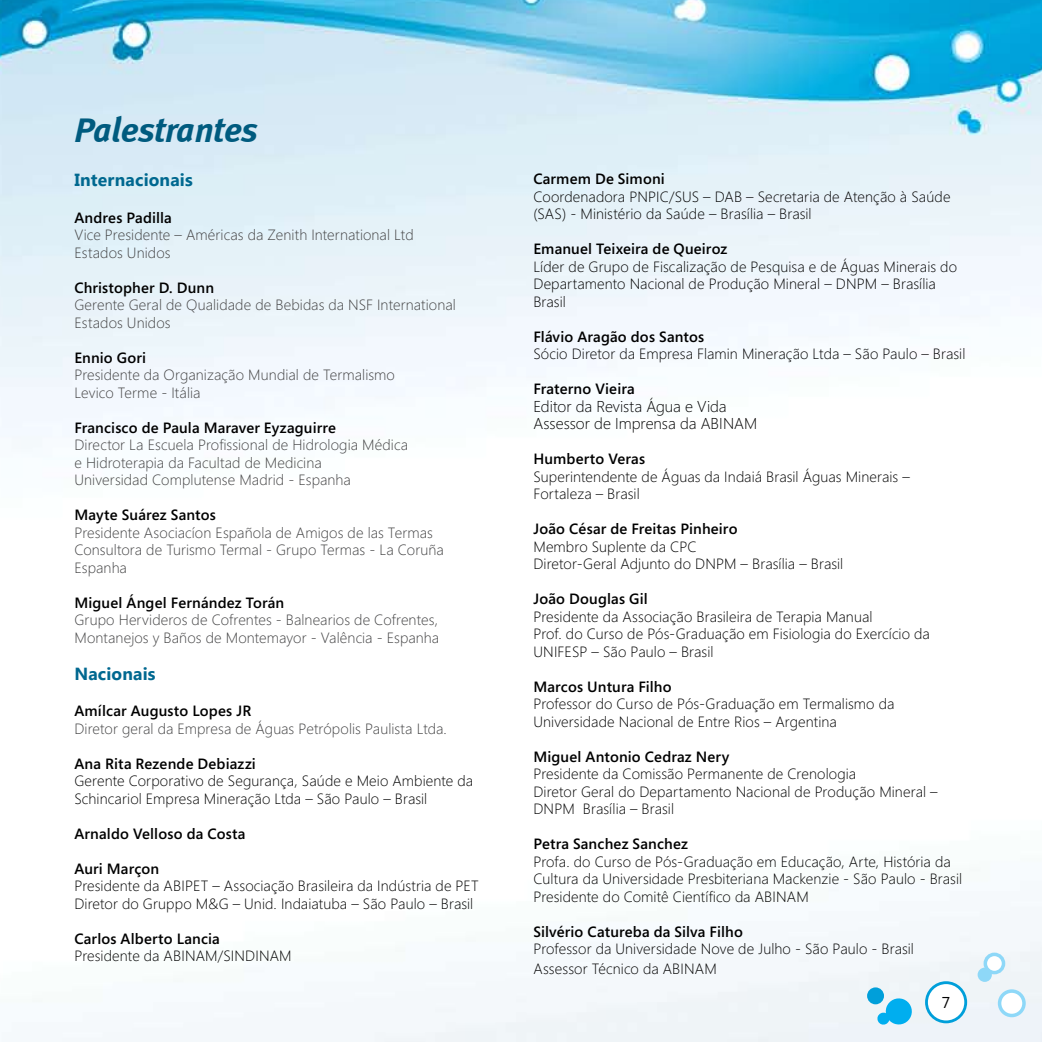
<style>
.page{position:relative;width:1042px;height:1042px;background:#fff}
.page>*{position:absolute;margin:0;border:0;box-sizing:border-box;transform-origin:0 0}
.t1{font:italic 35px "Meta Bold LF";letter-spacing:-.005em;color:#005b7f}
.t2{font:700 17.5px "Segoe UI";letter-spacing:.01em;color:#006890}
.t3{font:300 15.75px/17.5px "Segoe";color:#000}
.t4{font:15.75px "Segoe";color:#000}
.t5{font:300 14.88px/17.5px "Segoe";letter-spacing:.005em;color:#000}
.t6{font:300 14.88px/17.5px "Segoe";letter-spacing:.005em;color:#414142}
.t7{font:600 14.88px "Segoe";letter-spacing:.01em;color:#000}
</style>
<div class="page">
<img style="left:0;top:0;width:1042px;height:1042px">
<div style="left:999px;top:991px;width:25px;height:24px;background:#fff;border-radius:50%"></div>
<div style="left:998px;top:989px;width:27px;height:28px;border:4px solid #8ed8f8;border-radius:50%"></div>
<div style="left:985px;top:954px;width:18px;height:18px;background:#fff;border-radius:50%"></div>
<div style="left:983px;top:952px;width:22px;height:22px;border:4px solid #8ed8f8;border-radius:50%"></div>
<div style="left:977px;top:967px;width:15px;height:15px;background:#8ed8f8;border-radius:50%"></div>
<div style="left:867px;top:987px;width:17px;height:17px;background:#009fda;border-radius:50%"></div>
<svg style="left:876px;top:996px;width:37px;height:30px"></svg>
<div style="left:926px;top:982px;width:39px;height:40px;background:#fff;border-radius:50%"></div>
<div style="left:925px;top:981px;width:42px;height:42px;border:3px solid #009fda;border-radius:50%"></div>
<h1 class="t1" style="left:74px;top:109px;width:185px">Palestrantes</h1>
<p class="t2" style="left:74px;top:167px;width:120px">Internacionais</p>
<p class="t7" style="left:74px;top:207px;width:99px">Andres Padilla</p>
<p class="t6" style="left:74px;top:226px;width:341px">Vice Presidente – Américas da Zenith International Ltd<br>Estados Unidos</p>
<p class="t7" style="left:74px;top:277px;width:141px">Christopher D. Dunn</p>
<p class="t6" style="left:74px;top:296px;width:383px">Gerente Geral de Qualidade de Bebidas da NSF International<br>Estados Unidos</p>
<p class="t7" style="left:74px;top:347px;width:73px">Ennio Gori</p>
<p class="t6" style="left:74px;top:366px;width:322px">Presidente da Organização Mundial de Termalismo<br>Levico Terme - Itália</p>
<p class="t7" style="left:74px;top:417px;width:263px">Francisco de Paula Maraver Eyzaguirre</p>
<p class="t6" style="left:74px;top:436px;width:335px">Director La Escuela Profissional de Hidrologia Médica e Hidroterapia da Facultad de Medicina<br>Universidad Complutense Madrid - Espanha</p>
<p class="t7" style="left:74px;top:504px;width:143px">Mayte Suárez Santos</p>
<p class="t6" style="left:74px;top:523px;width:371px">Presidente Asociacíon Española de Amigos de las Termas<br>Consultora de Turismo Termal - Grupo Termas - La Coruña<br>Espanha</p>
<p class="t7" style="left:74px;top:592px;width:211px">Miguel Ángel Fernández Torán</p>
<p class="t6" style="left:74px;top:610px;width:366px;line-height:18.4px">Grupo Hervideros de Cofrentes - Balnearios de Cofrentes,<br>Montanejos y Baños de Montemayor - Valência - Espanha</p>
<p class="t2" style="left:74px;top:661px;width:83px">Nacionais</p>
<p class="t7" style="left:74px;top:701px;width:178px">Amílcar Augusto Lopes JR</p>
<p class="t6" style="left:74px;top:719px;width:374px">Diretor geral da Empresa de Águas Petrópolis Paulista Ltda.</p>
<p class="t7" style="left:74px;top:753px;width:183px">Ana Rita Rezende Debiazzi</p>
<p class="t5" style="left:74px;top:772px;width:400px">Gerente Corporativo de Segurança, Saúde e Meio Ambiente da<br>Schincariol Empresa Mineração Ltda – São Paulo – Brasil</p>
<p class="t7" style="left:74px;top:823px;width:172px">Arnaldo Velloso da Costa</p>
<p class="t7" style="left:74px;top:858px;width:86px">Auri Marçon</p>
<p class="t5" style="left:74px;top:877px;width:406px">Presidente da ABIPET – Associação Brasileira da Indústria de PET<br>Diretor do Gruppo M&amp;G – Unid. Indaiatuba – São Paulo – Brasil</p>
<p class="t7" style="left:74px;top:928px;width:147px">Carlos Alberto Lancia</p>
<p class="t5" style="left:74px;top:947px;width:219px">Presidente da ABINAM/SINDINAM</p>
<p class="t7" style="left:533px;top:169px;width:133px">Carmem De Simoni</p>
<p class="t5" style="left:533px;top:187px;width:419px">Coordenadora PNPIC/SUS – DAB – Secretaria de Atenção à Saúde (SAS) - Ministério da Saúde – Brasília – Brasil</p>
<p class="t7" style="left:533px;top:239px;width:195px">Emanuel Teixeira de Queiroz</p>
<p class="t5" style="left:533px;top:257px;width:425px">Líder de Grupo de Fiscalização de Pesquisa e de Águas Minerais do<br>Departamento Nacional de Produção Mineral – DNPM – Brasília<br>Brasil</p>
<p class="t7" style="left:533px;top:326px;width:172px">Flávio Aragão dos Santos</p>
<p class="t5" style="left:533px;top:345px;width:433px">Sócio Diretor da Empresa Flamin Mineração Ltda – São Paulo – Brasil</p>
<p class="t7" style="left:533px;top:379px;width:103px">Fraterno Vieira</p>
<p class="t3" style="left:533px;top:397px;width:225px">Editor da Revista Água e Vida<br>Assessor de Imprensa da ABINAM</p>
<p class="t7" style="left:533px;top:449px;width:113px">Humberto Veras</p>
<p class="t5" style="left:533px;top:467px;width:378px">Superintendente de Águas da Indaiá Brasil Águas Minerais –<br>Fortaleza – Brasil</p>
<p class="t7" style="left:533px;top:519px;width:206px">João César de Freitas Pinheiro</p>
<p class="t5" style="left:533px;top:537px;width:311px">Membro Suplente da CPC<br>Diretor-Geral Adjunto do DNPM – Brasília – Brasil</p>
<p class="t7" style="left:533px;top:589px;width:116px">João Douglas Gil</p>
<p class="t5" style="left:533px;top:607px;width:398px">Presidente da Associação Brasileira de Terapia Manual<br>Prof. do Curso de Pós-Graduação em Fisiologia do Exercício da<br>UNIFESP – São Paulo – Brasil</p>
<p class="t7" style="left:533px;top:676px;width:140px">Marcos Untura Filho</p>
<p class="t5" style="left:533px;top:695px;width:362px">Professor do Curso de Pós-Graduação em Termalismo da<br>Universidade Nacional de Entre Rios – Argentina</p>
<p class="t7" style="left:533px;top:746px;width:197px">Miguel Antonio Cedraz Nery</p>
<p class="t5" style="left:533px;top:765px;width:406px">Presidente da Comissão Permanente de Crenologia<br>Diretor Geral do Departamento Nacional de Produção Mineral –<br>DNPM Brasília – Brasil</p>
<p class="t7" style="left:533px;top:834px;width:156px">Petra Sanchez Sanchez</p>
<p class="t5" style="left:533px;top:852px;width:430px">Profa. do Curso de Pós-Graduação em Educação, Arte, História da<br>Cultura da Universidade Presbiteriana Mackenzie - São Paulo - Brasil<br>Presidente do Comitê Científico da ABINAM</p>
<p class="t7" style="left:533px;top:921px;width:211px">Silvério Catureba da Silva Filho</p>
<p class="t5" style="left:533px;top:939px;width:382px;line-height:19.2px">Professor da Universidade Nove de Julho - São Paulo - Brasil<br>Assessor Técnico da ABINAM</p>
<p class="t4" style="left:942px;top:991px;width:10px">7</p>
</div>
